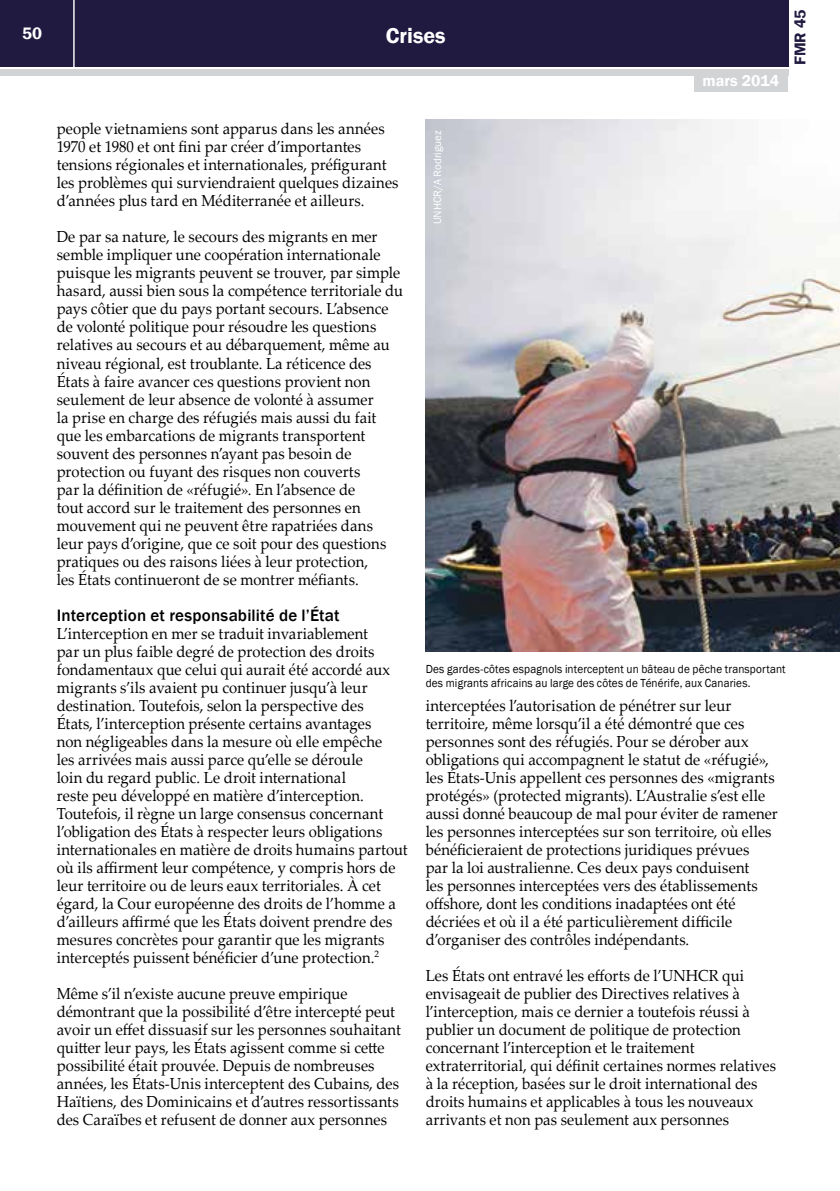
<style>
.page{position:relative;width:840px;height:1191px;background:#fff}
.page>*{position:absolute;margin:0;border:0;box-sizing:border-box;transform-origin:0 0}
.t1{font:600 22px "Franklin Gothic";color:#fff}
.t2{font:500 17px "Franklin Gothic";letter-spacing:.01em;color:#000}
.t3{font:600 17px "Franklin Gothic";color:#fff}
.t4{font:16px/18px "Palatino Linotype";letter-spacing:.005em;color:#000;scale:.93 1}
.t5{font:600 16px "Franklin Gothic";color:#fff}
.t6{font:600 16px "Franklin Gothic";color:#211a40}
.t7{font:12px/14.4px "Franklin Gothic";letter-spacing:.015em;color:#000;scale:.93 1}
.t8{font:11px "Franklin Gothic";color:#fff}
</style>
<div class="page">
<div style="left:0;top:0;width:787px;height:66px;background:#211a40"></div>
<div style="left:0;top:69px;width:787px;height:6px;background:#d1d3d4"></div>
<hr style="left:73px;top:0;width:2px;height:67px;background:#fff">
<div style="left:694px;top:74px;width:93px;height:18px;background:#d1d3d4"></div>
<img style="left:425px;top:119px;width:414px;height:532px">
<p class="t3" style="left:22px;top:23px;width:21px">50</p>
<h1 class="t1" style="left:385px;top:22px;width:61px">Crises</h1>
<p class="t5" style="left:702px;top:71px;width:78px">mars 2014</p>
<p class="t6" style="left:789px;top:65px;width:57px;rotate:-90deg">FMR 45</p>
<p class="t4" style="left:57px;top:119px;width:369px">people vietnamiens sont apparus dans les années 1970 et 1980 et ont fini par créer d’importantes tensions régionales et internationales, préfigurant les problèmes qui surviendraient quelques dizaines d’années plus tard en Méditerranée et ailleurs.</p>
<p class="t4" style="left:57px;top:227px;width:374px">De par sa nature, le secours des migrants en mer semble impliquer une coopération internationale puisque les migrants peuvent se trouver, par simple hasard, aussi bien sous la compétence territoriale du pays côtier que du pays portant secours. L’absence de volonté politique pour résoudre les questions relatives au secours et au débarquement, même au niveau régional, est troublante. La réticence des États à faire avancer ces questions provient non seulement de leur absence de volonté à assumer<br>la prise en charge des réfugiés mais aussi du fait que les embarcations de migrants transportent souvent des personnes n’ayant pas besoin de protection ou fuyant des risques non couverts<br>par la définition de «réfugié». En l’absence de<br>tout accord sur le traitement des personnes en mouvement qui ne peuvent être rapatriées dans leur pays d’origine, que ce soit pour des questions pratiques ou des raisons liées à leur protection,<br>les États continueront de se montrer méfiants.</p>
<p class="t2" style="left:57px;top:604px;width:284px">Interception et responsabilité de l’État</p>
<p class="t4" style="left:57px;top:623px;width:379px">L’interception en mer se traduit invariablement<br>par un plus faible degré de protection des droits fondamentaux que celui qui aurait été accordé aux migrants s’ils avaient pu continuer jusqu’à leur destination. Toutefois, selon la perspective des<br>États, l’interception présente certains avantages<br>non négligeables dans la mesure où elle empêche<br>les arrivées mais aussi parce qu’elle se déroule<br>loin du regard public. Le droit international<br>reste peu développé en matière d’interception.<br>Toutefois, il règne un large consensus concernant l’obligation des États à respecter leurs obligations internationales en matière de droits humains partout où ils affirment leur compétence, y compris hors de leur territoire ou de leurs eaux territoriales. À cet égard, la Cour européenne des droits de l’homme a d’ailleurs affirmé que les États doivent prendre des mesures concrètes pour garantir que les migrants interceptés puissent bénéficier d’une protection.<sup>2</sup></p>
<p class="t4" style="left:57px;top:983px;width:371px">Même s’il n’existe aucune preuve empirique démontrant que la possibilité d’être intercepté peut avoir un effet dissuasif sur les personnes souhaitant quitter leur pays, les États agissent comme si cette possibilité était prouvée. Depuis de nombreuses années, les États-Unis interceptent des Cubains, des Haïtiens, des Dominicains et d’autres ressortissants des Caraïbes et refusent de donner aux personnes</p>
<p class="t8" style="left:430px;top:224px;width:95px;rotate:-90deg">UNHCR/A Rodriguez</p>
<p class="t7" style="left:425px;top:662px;width:388px">Des gardes-côtes espagnols interceptent un bâteau de pêche transportant des migrants africains au large des côtes de Ténérife, aux Canaries.</p>
<p class="t4" style="left:425px;top:695px;width:380px">interceptées l’autorisation de pénétrer sur leur territoire, même lorsqu’il a été démontré que ces personnes sont des réfugiés. Pour se dérober aux obligations qui accompagnent le statut de «réfugié», les États-Unis appellent ces personnes des «migrants protégés» (protected migrants). L’Australie s’est elle aussi donné beaucoup de mal pour éviter de ramener les personnes interceptées sur son territoire, où elles bénéficieraient de protections juridiques prévues<br>par la loi australienne. Ces deux pays conduisent<br>les personnes interceptées vers des établissements offshore, dont les conditions inadaptées ont été décriées et où il a été particulièrement difficile d’organiser des contrôles indépendants.</p>
<p class="t4" style="left:425px;top:965px;width:378px">Les États ont entravé les efforts de l’UNHCR qui envisageait de publier des Directives relatives à l’interception, mais ce dernier a toutefois réussi à publier un document de politique de protection concernant l’interception et le traitement extraterritorial, qui définit certaines normes relatives à la réception, basées sur le droit international des droits humains et applicables à tous les nouveaux arrivants et non pas seulement aux personnes</p>
</div>
